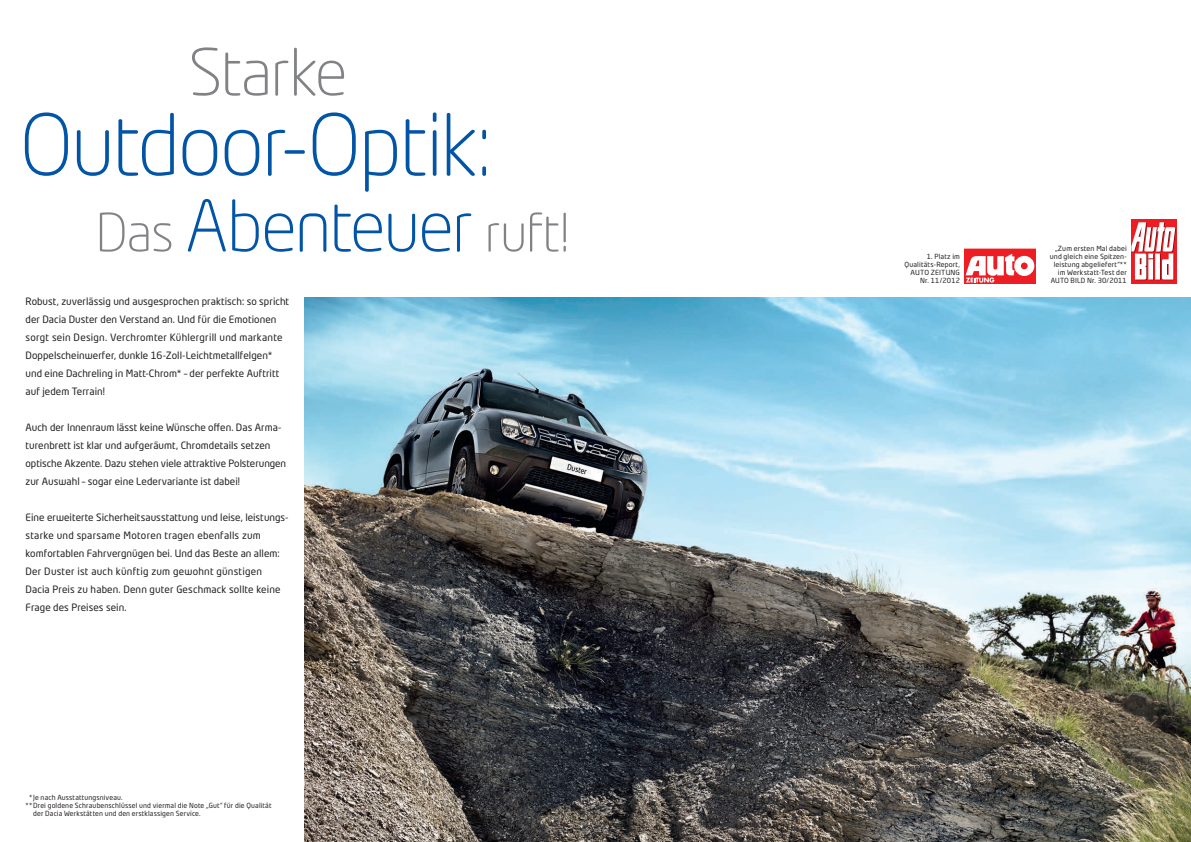
<style>
.page{position:relative;width:1191px;height:842px;background:#fff}
.page>*{position:absolute;margin:0;border:0;box-sizing:border-box;transform-origin:0 0}
.t1{font:300 84px "Neo Tech Dacia";letter-spacing:-.02em;color:#0154a6}
.t2{font:300 70px "Neo Tech Dacia";letter-spacing:-.025em;color:#0154a6}
.t3{font:300 64px "Neo Tech Dacia";letter-spacing:-.02em;color:#808285}
.t4{font:10px/18px "Neo Tech Dacia";letter-spacing:.005em;color:#231f20}
.t5{font:7px/8px "Neo Tech Dacia";letter-spacing:.015em;color:#231f20;text-align:right}
.s1{font-size:52px;color:#808285}
.s2{color:#fff}
</style>
<div class="page">
<img style="left:305px;top:298px;width:886px;height:544px">
<svg style="left:964px;top:249px;width:72px;height:34px"></svg>
<div style="left:1131px;top:219px;width:45px;height:64px;background:linear-gradient(to right,#ee1d23,#ee1d23)"></div>
<svg style="left:1131px;top:222px;width:45px;height:58px"></svg>
<h3 class="t3" style="left:188px;top:32px;width:161px">Starke</h3>
<h1 class="t1" style="left:20px;top:93px;width:473px">Outdoor-Optik:</h1>
<h2 class="t2" style="left:96px;top:182px;width:476px"><span class="s1">Das</span> Abenteuer <span class="s1">ruft!</span></h2>
<p class="t4" style="left:26px;top:292px;width:265px">Robust, zuverlässig und ausgesprochen praktisch: so spricht der Dacia Duster den Verstand an. Und für die Emotionen sorgt sein Design. Verchromter Kühlergrill und markante Doppelscheinwerfer, dunkle 16-Zoll-Leichtmetallfelgen* und eine Dachreling in Matt-Chrom* – der perfekte Auftritt auf jedem Terrain!</p>
<p class="t4" style="left:26px;top:418px;width:262px">Auch der Innenraum lässt keine Wünsche offen. Das Arma&shy;turenbrett ist klar und aufgeräumt, Chromdetails setzen optische Akzente. Dazu stehen viele attraktive Polsterungen zur Auswahl – sogar eine Ledervariante ist dabei!</p>
<p class="t4" style="left:26px;top:508px;width:264px">Eine erweiterte Sicherheitsausstattung und leise, leistungs&shy;starke und sparsame Motoren tragen ebenfalls zum komfortablen Fahrvergnügen bei. Und das Beste an allem:<br>Der Duster ist auch künftig zum gewohnt günstigen Dacia Preis zu haben. Denn guter Geschmack sollte keine Frage des Preises sein.</p>
<p class="t5" style="left:26px;top:794px;width:99px"><span class="s2">*</span>* Je nach Ausstattungsniveau.</p>
<p class="t5" style="left:26px;top:802px;width:247px">** Drei goldene Schraubenschlüssel und viermal die Note „Gut“ für die Qualität</p>
<p class="t5" style="left:33px;top:810px;width:169px">der Dacia Werkstätten und den erstklassigen Service.</p>
<p class="t5" style="left:904px;top:253px;width:57px">1. Platz im<br>Qualitäts-Report,<br>AUTO ZEITUNG<br>Nr. 11/2012</p>
<p class="t5" style="left:1049px;top:245px;width:79px">„Zum ersten Mal dabei und gleich eine Spitzen&shy;leistung abgeliefert“** im Werkstatt-Test der<br>AUTO BILD Nr. 30/2011</p>
</div>
